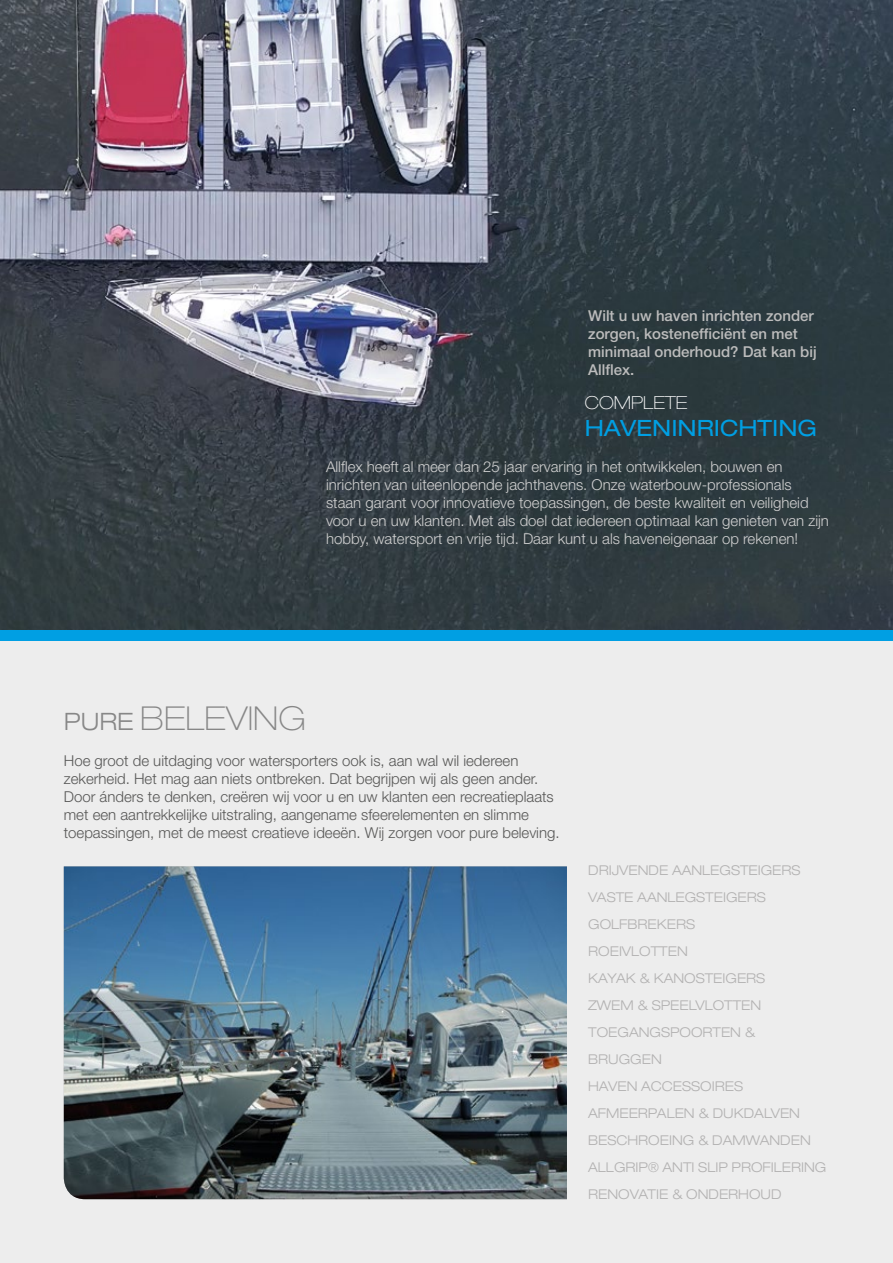
<style>
.page{position:relative;width:893px;height:1263px;background:#ededed}
.page>*{position:absolute;margin:0;border:0;box-sizing:border-box;transform-origin:0 0}
.t1{font:100 expanded 33px "Helvetica Neue";color:#878787}
.t2{font:expanded 22.5px "Helvetica Neue";color:#009fe3}
.t3{font:100 expanded 18px "Helvetica Neue";color:#fff}
.t4{font:300 15px/18px "Helvetica Neue";color:#d0d0d0}
.t5{font:300 15px/18px "Helvetica Neue";color:#575756}
.t6{font:500 15px/18px "Helvetica Neue";color:#bcbcbc}
.t7{font:300 expanded 13.5px/27px "Helvetica Neue";color:#b3b2b2}
.s1{font-weight:300;font-size:24px}
</style>
<div class="page">
<div style="left:0;top:612px;width:893px;height:29px;background:#009fe3"></div>
<img style="left:0;top:0;width:893px;height:629px">
<img style="left:64px;top:866px;width:503px;height:333px">
<p class="t6" style="left:588px;top:306px;width:230px">Wilt u uw haven inrichten zonder zorgen, kostenefficiënt en met minimaal onderhoud? Dat kan bij<br>Allflex.</p>
<p class="t3" style="left:585px;top:392px;width:104px">COMPLETE</p>
<h2 class="t2" style="left:585px;top:415px;width:234px">HAVENINRICHTING</h2>
<p class="t4" style="left:326px;top:457px;width:504px">Allflex heeft al meer dan 25 jaar ervaring in het ontwikkelen, bouwen en inrichten van uiteenlopende jachthavens. Onze waterbouw-professionals staan garant voor innovatieve toepassingen, de beste kwaliteit en veiligheid voor u en uw klanten. Met als doel dat iedereen optimaal kan genieten van zijn hobby, watersport en vrije tijd. Daar kunt u als haveneigenaar op rekenen!</p>
<h1 class="t1" style="left:64px;top:698px;width:244px"><span class="s1">PURE</span> BELEVING</h1>
<p class="t5" style="left:64px;top:751px;width:497px">Hoe groot de uitdaging voor watersporters ook is, aan wal wil iedereen zekerheid. Het mag aan niets ontbreken. Dat begrijpen wij als geen ander.<br>Door ánders te denken, creëren wij voor u en uw klanten een recreatieplaats met een aantrekkelijke uitstraling, aangename sfeerelementen en slimme toepassingen, met de meest creatieve ideeën. Wij zorgen voor pure beleving.</p>
<p class="t7" style="left:588px;top:856px;width:240px">DRIJVENDE AANLEGSTEIGERS<br>VASTE AANLEGSTEIGERS<br>GOLFBREKERS<br>ROEIVLOTTEN<br>KAYAK &amp; KANOSTEIGERS<br>ZWEM &amp; SPEELVLOTTEN<br>TOEGANGSPOORTEN &amp;<br>BRUGGEN<br>HAVEN ACCESSOIRES<br>AFMEERPALEN &amp; DUKDALVEN<br>BESCHROEING &amp; DAMWANDEN<br>ALLGRIP® ANTI SLIP PROFILERING<br>RENOVATIE &amp; ONDERHOUD</p>
</div>
